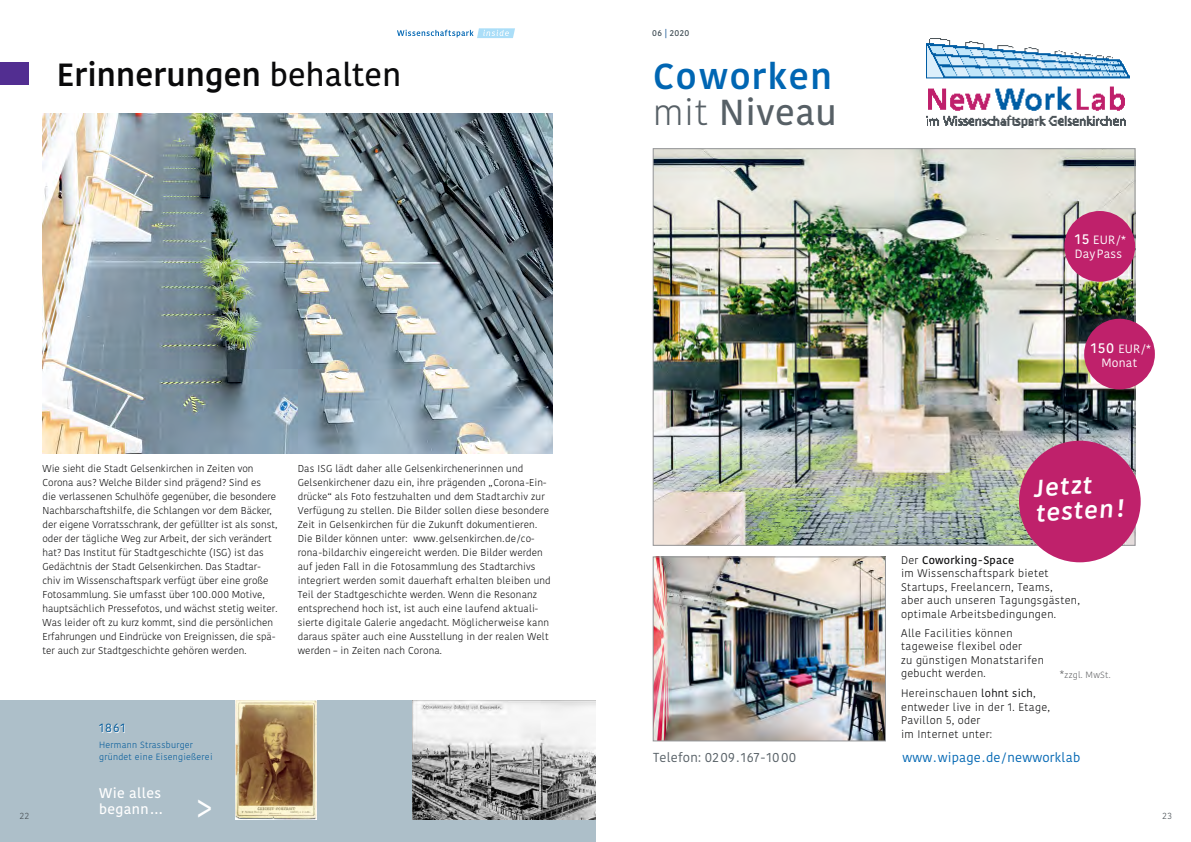
<style>
.page{position:relative;width:1191px;height:842px;background:#fff}
.page>*{position:absolute;margin:0;border:0;box-sizing:border-box;transform-origin:0 0}
.t1{font:500 36px/35.6px "Kohinoor";letter-spacing:.045em;color:#0066b3}
.t2{font:36px "Kohinoor";color:#fff;scale:.75 1}
.t3{font:500 32px "Kohinoor";letter-spacing:.005em;color:#0a0a0b}
.t4{font:italic 500 24px/25.1px "Kohinoor";color:#fff}
.t5{font:600 14px/16px "Kohinoor";letter-spacing:.025em;color:#fff}
.t6{font:13px "Kohinoor";letter-spacing:.015em;color:#0066b3}
.t7{font:13px "Kohinoor";letter-spacing:.015em;color:#576066}
.t8{font:12px/14px "Kohinoor";letter-spacing:.02em;color:#fff}
.t9{font:12px "Kohinoor";color:#00599a}
.t10{font:300 11px/13.5px "Kohinoor";letter-spacing:.025em;color:#0a0a0b}
.t11{font:300 10px/14px "Kohinoor";letter-spacing:.01em;color:#0a0a0b}
.t12{font:italic 300 9px/12px "Kohinoor";letter-spacing:.025em;color:#00599a}
.t13{font:italic 300 9px "Kohinoor";letter-spacing:.025em;color:#636466}
.t14{font:300 9px "Kohinoor";color:#434a4f}
.t15{font:600 8.4px "Kohinoor";letter-spacing:.055em;color:#39474f}
.s1{font-weight:600}
.s2{color:#004689}
.s3{font-weight:300;color:#576066}
.s4{font-weight:600;color:#576066}
.s5{font-weight:600;font-size:14px}
.s6{font-weight:400}
.s7{font-size:11px}
</style>
<div class="page">
<img style="left:43px;top:113px;width:510px;height:341px">
<img style="left:655px;top:151px;width:478px;height:392px">
<img style="left:655px;top:559px;width:228px;height:180px">
<div style="left:653px;top:557px;width:232px;height:184px;border:1px solid #939598"></div>
<div style="left:0;top:700px;width:595px;height:142px;background:#adbfc9"></div>
<img style="left:236px;top:700px;width:80px;height:119px">
<img style="left:412px;top:700px;width:183px;height:119px">
<svg style="left:397px;top:28px;width:118px;height:10px"></svg>
<div style="left:1064px;top:211px;width:71px;height:71px;background:#bf216b;border-radius:50%"></div>
<div style="left:1084px;top:319px;width:70px;height:70px;background:#bf216b;border-radius:50%"></div>
<div style="left:1019px;top:441px;width:121px;height:121px;background:#bf216b;border-radius:50%"></div>
<img style="left:926px;top:39px;width:203px;height:89px">
<div style="left:0;top:62px;width:28px;height:23px;background:#522e91"></div>
<h2 class="t3" style="left:57px;top:55px;width:346px">Erinnerungen <span class="s1">behalten</span></h2>
<p class="t15" style="left:652px;top:28px;width:39px">06 <span class="s2">|</span> 2020</p>
<h1 class="t1" style="left:653px;top:60px;width:185px">Coworken <span class="s3">mit</span> <span class="s4">Niveau</span></h1>
<p class="t8" style="left:1074px;top:233px;width:53px"><span class="s5">15</span> EUR/*<br>DayPass</p>
<p class="t8" style="left:1091px;top:342px;width:62px;text-align:center"><span class="s5">150</span> EUR/*<br>Monat</p>
<p class="t11" style="left:43px;top:462px;width:236px">Wie sieht die Stadt Gelsenkirchen in Zeiten von Corona aus? Welche Bilder sind prägend? Sind es<br>die verlassenen Schulhöfe gegenüber, die besondere Nachbarschaftshilfe, die Schlangen vor dem Bäcker, der eigene Vorratsschrank, der gefüllter ist als sonst, oder der tägliche Weg zur Arbeit, der sich verändert hat? Das Institut für Stadtgeschichte (ISG) ist das Gedächtnis der Stadt Gelsenkirchen. Das Stadtar&shy;chiv im Wissenschaftspark verfügt über eine große Fotosammlung. Sie umfasst über 100.000 Motive, hauptsächlich Pressefotos, und wächst stetig weiter.<br>Was leider oft zu kurz kommt, sind die persönlichen Erfahrungen und Eindrücke von Ereignissen, die spä&shy;ter auch zur Stadtgeschichte gehören werden.</p>
<p class="t11" style="left:298px;top:462px;width:254px">Das ISG lädt daher alle Gelsenkirchenerinnen und Gelsenkirchener dazu ein, ihre prägenden „Corona-Ein&shy;drücke“ als Foto festzuhalten und dem Stadtarchiv zur Verfügung zu stellen. Die Bilder sollen diese besondere Zeit in Gelsenkirchen für die Zukunft dokumentieren.<br>Die Bilder können unter: www.gelsenkirchen.de/co&shy;rona-bildarchiv eingereicht werden. Die Bilder werden auf jeden Fall in die Fotosammlung des Stadtarchivs integriert werden somit dauerhaft erhalten bleiben und Teil der Stadtgeschichte werden. Wenn die Resonanz entsprechend hoch ist, ist auch eine laufend aktuali&shy;sierte digitale Galerie angedacht. Möglicherweise kann daraus später auch eine Ausstellung in der realen Welt werden – in Zeiten nach Corona.</p>
<h3 class="t4" style="left:1033px;top:476px;width:90px;rotate:-4deg">Jetzt testen!</h3>
<p class="t10" style="left:901px;top:553px;width:180px">Der <span class="s1">Coworking-Space<br></span>im Wissenschaftspark bietet<br>Startups, Freelancern, Teams,<br>aber auch unseren Tagungsgästen, optimale Arbeitsbedingungen.</p>
<p class="t10" style="left:901px;top:626px;width:144px">Alle Facilities können tageweise flexibel oder<br>zu günstigen Monatstarifen gebucht werden.</p>
<p class="t10" style="left:901px;top:687px;width:150px">Hereinschauen <span class="s6">lohnt sich</span>, entweder live in der 1. Etage,<br>Pavillon 5, oder<br>im Internet unter:</p>
<p class="t13" style="left:1060px;top:669px;width:52px"><span class="s7">*</span>zzgl. MwSt.</p>
<p class="t9" style="left:99px;top:720px;width:28px">1861</p>
<p class="t12" style="left:99px;top:738px;width:115px">Hermann Strassburger gründet eine Eisengießerei</p>
<h1 class="t2" style="left:197px;top:785px;width:21px">&gt;</h1>
<h3 class="t7" style="left:653px;top:749px;width:145px">Telefon: 0209.167-1000</h3>
<h3 class="t6" style="left:902px;top:749px;width:179px">www.wipage.de/newworklab</h3>
<h3 class="t5" style="left:99px;top:786px;width:65px">Wie alles begann...</h3>
<p class="t14" style="left:20px;top:810px;width:11px">22</p>
<p class="t14" style="left:1162px;top:810px;width:11px">23</p>
</div>
